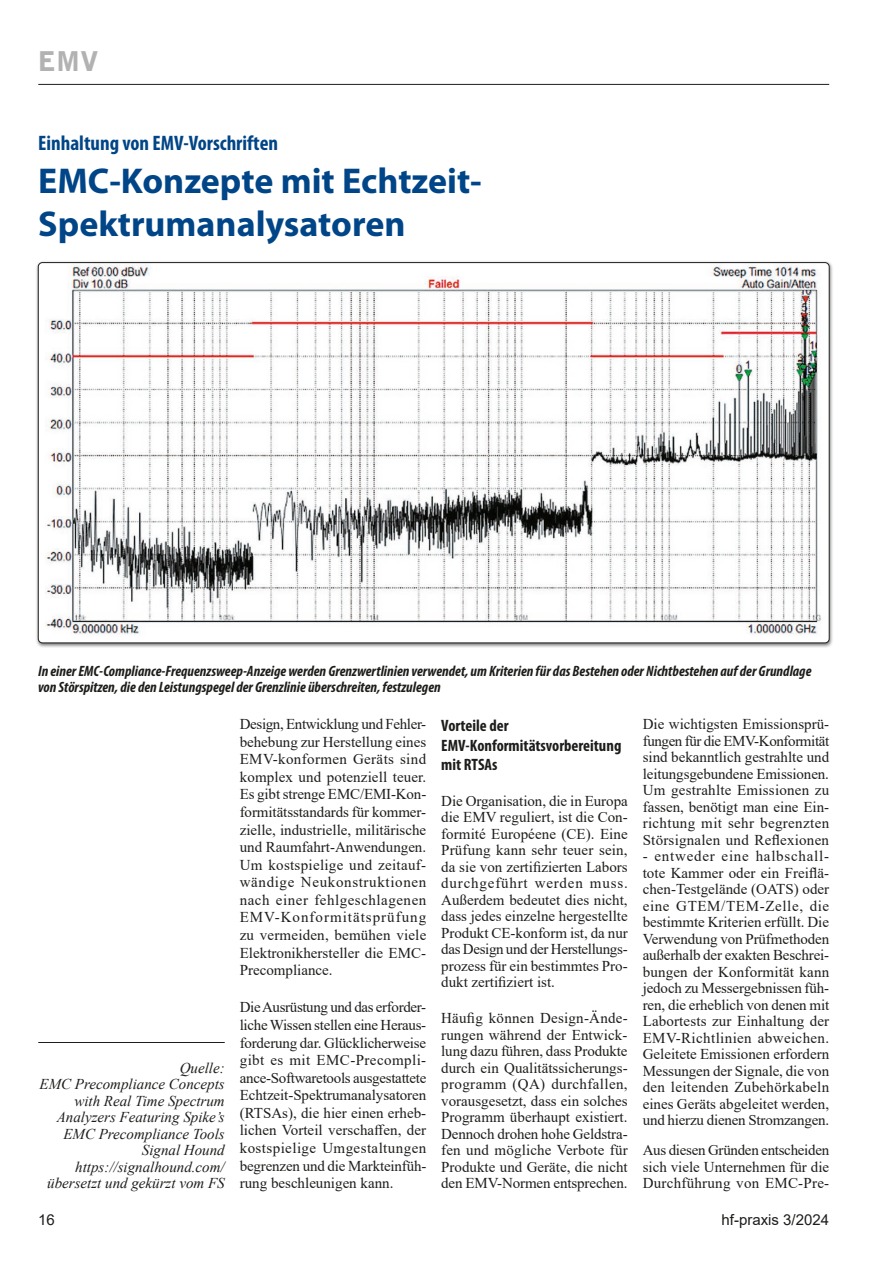
<style>
.page{position:relative;width:893px;height:1263px;background:#fff}
.page>*{position:absolute;margin:0;border:0;box-sizing:border-box;transform-origin:0 0}
.t1{font:700 36px/43.2px "Myriad Pro";color:#004587}
.t2{font:900 27px "Bell Gothic BT";color:#b2b2b2}
.t3{font:700 condensed 21px "Myriad Pro";color:#004587}
.t4{font:700 condensed 16.5px/19.5px "Myriad Pro";color:#1d1d1b}
.t5{font:15px/16.5px "Times New Roman";color:#1d1d1b;text-align:justify}
.t6{font:italic 700 condensed 15px/16.5px "Myriad Pro";color:#1d1d1b}
.t7{font:italic 15px/16.5px "Times New Roman";color:#1d1d1b;text-align:right}
.t8{font:15px "Arial";color:#1d1d1b}
</style>
<div class="page">
<hr style="left:38px;top:84px;width:791px;height:1px;background:#1d1d1b">
<hr style="left:38px;top:1042px;width:187px;height:1px;background:#1d1d1b">
<div style="left:35px;top:260px;width:798px;height:388px;background:#1d1d1b;opacity:.6"></div>
<img style="left:38px;top:263px;width:791px;height:380px">
<h2 class="t2" style="left:38px;top:44px;width:62px">EMV</h2>
<h3 class="t3" style="left:38px;top:130px;width:241px">Einhaltung von EMV-Vorschriften</h3>
<h1 class="t1" style="left:38px;top:158px;width:445px">EMC-Konzepte mit Echtzeit-<br>Spektrumanalysatoren</h1>
<p class="t6" style="left:38px;top:662px;width:775px">In einer EMC-Compliance-Frequenzsweep-Anzeige werden Grenzwertlinien verwendet, um Kriterien für das Bestehen oder Nichtbestehen auf der Grundlage von Störspitzen, die den Leistungspegel der Grenzlinie überschreiten, festzulegen</p>
<p class="t7" style="left:40px;top:1059px;width:187px">Quelle:<br>EMC Precompliance Concepts with Real Time Spectrum<br>Analyzers Featuring Spike’s<br>EMC Precompliance Tools<br>Signal Hound https://signalhound.com/ übersetzt und gekürzt vom FS</p>
<p class="t5" style="left:240px;top:715px;width:188px;line-height:17.5px">Design, Entwicklung und Fehler&shy;behebung zur Herstellung eines EMV-konformen Geräts sind komplex und potenziell teuer.<br>Es gibt strenge EMC/EMI-Kon&shy;formitätsstandards für kommer&shy;zielle, industrielle, militärische und Raumfahrt-Anwendungen.<br>Um kostspielige und zeitauf&shy;wändige Neukonstruktionen nach einer fehlgeschlagenen EMV-Konformitätsprüfung zu vermeiden, bemühen viele Elektronikhersteller die EMC-Precompliance.</p>
<p class="t5" style="left:240px;top:998px;width:188px;line-height:17.5px">Die Ausrüstung und das erforder&shy;liche Wissen stellen eine Heraus&shy;forderung dar. Glücklicherweise gibt es mit EMC-Precompli&shy;ance-Softwaretools ausgestattete Echtzeit-Spektrumanalysatoren (RTSAs), die hier einen erheb&shy;lichen Vorteil verschaffen, der kostspielige Umgestaltungen begrenzen und die Markteinfüh&shy;rung beschleunigen kann.</p>
<p class="t4" style="left:441px;top:715px;width:182px">Vorteile der<br>EMV-Konformitätsvorbereitung mit RTSAs</p>
<p class="t5" style="left:441px;top:792px;width:188px">Die Organisation, die in Europa die EMV reguliert, ist die Con&shy;formité Européene (CE). Eine Prüfung kann sehr teuer sein, da sie von zertifizierten Labors durchgeführt werden muss.<br>Außerdem bedeutet dies nicht, dass jedes einzelne hergestellte Produkt CE-konform ist, da nur das Design und der Herstellungs&shy;prozess für ein bestimmtes Pro&shy;dukt zertifiziert ist.</p>
<p class="t5" style="left:441px;top:1009px;width:188px">Häufig können Design-Ände&shy;rungen während der Entwick&shy;lung dazu führen, dass Produkte durch ein Qualitätssicherungs&shy;programm (QA) durchfallen, vorausgesetzt, dass ein solches Programm überhaupt existiert.<br>Dennoch drohen hohe Geldstra&shy;fen und mögliche Verbote für Produkte und Geräte, die nicht den EMV-Normen entsprechen.</p>
<p class="t5" style="left:643px;top:715px;width:188px">Die wichtigsten Emissionsprü&shy;fungen für die EMV-Konformität sind bekanntlich gestrahlte und leitungsgebundene Emissionen.<br>Um gestrahlte Emissionen zu fassen, benötigt man eine Ein&shy;richtung mit sehr begrenzten Störsignalen und Reflexionen</p>
<p class="t5" style="left:643px;top:847px;width:188px">- entweder eine halbschall&shy;tote Kammer oder ein Freiflä&shy;chen-Testgelände (OATS) oder eine GTEM/TEM-Zelle, die bestimmte Kriterien erfüllt. Die Verwendung von Prüfmethoden außerhalb der exakten Beschrei&shy;bungen der Konformität kann jedoch zu Messergebnissen füh&shy;ren, die erheblich von denen mit Labortests zur Einhaltung der EMV-Richtlinien abweichen.<br>Geleitete Emissionen erfordern Messungen der Signale, die von den leitenden Zubehörkabeln eines Geräts abgeleitet werden, und hierzu dienen Stromzangen.</p>
<p class="t5" style="left:643px;top:1141px;width:188px">Aus diesen Gründen entscheiden sich viele Unternehmen für die Durchführung von EMC-Pre-</p>
<p class="t8" style="left:38px;top:1209px;width:18px">16</p>
<p class="t8" style="left:722px;top:1209px;width:109px">hf-praxis 3/2024</p>
</div>
